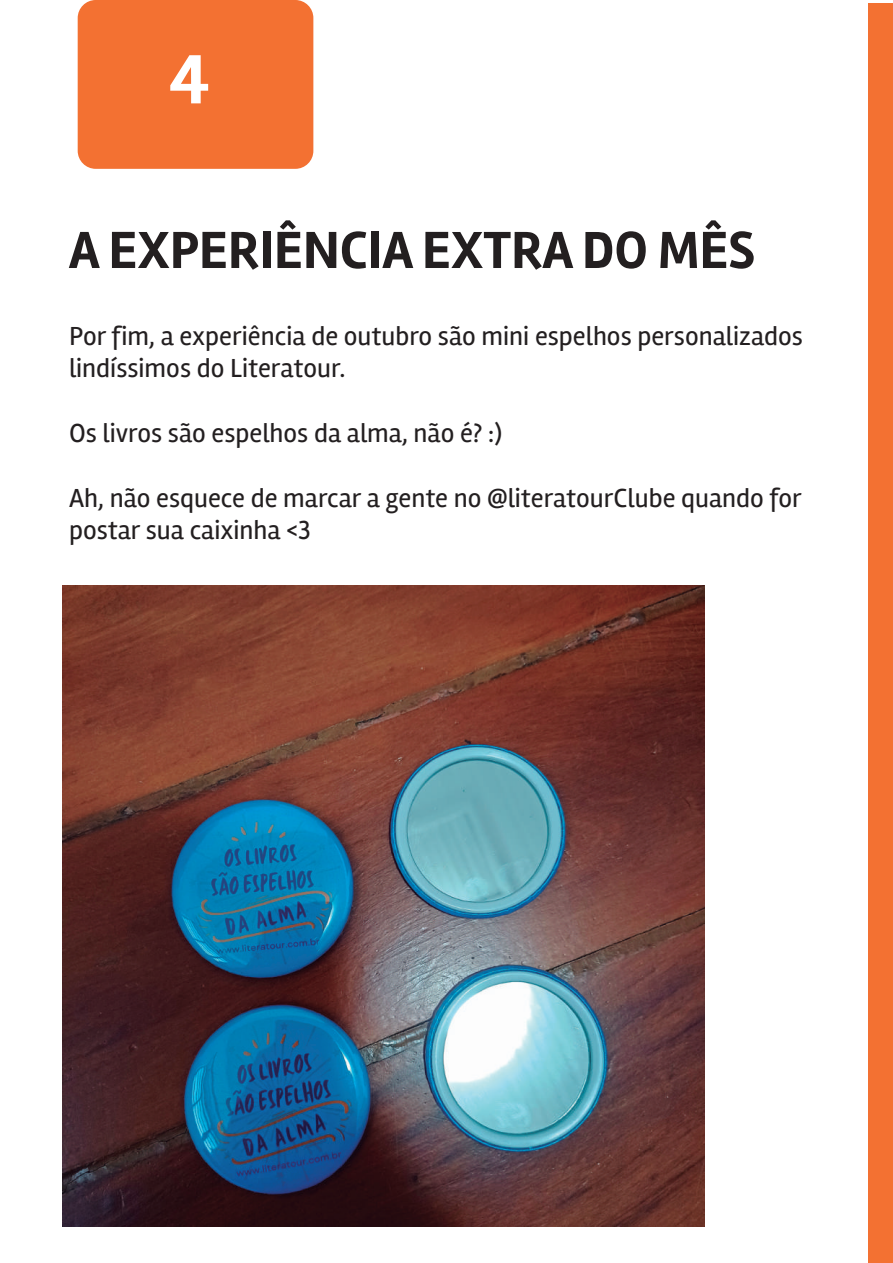
<style>
.page{position:relative;width:893px;height:1263px;background:#fff}
.page>*{position:absolute;margin:0;border:0;box-sizing:border-box;transform-origin:0 0}
.t1{font:700 72px "Rambla";color:#fff}
.t2{font:700 54px "Rambla";color:#231f20}
.t3{font:27px/32.4px "Rambla";color:#231f20}
</style>
<div class="page">
<div style="left:78px;top:0;width:235px;height:169px;background:#f37132;border-radius:18px"></div>
<div style="left:868px;top:3px;width:25px;height:1260px;background:#f37132"></div>
<img style="left:62px;top:585px;width:642px;height:642px">
<h1 class="t1" style="left:169px;top:37px;width:42px">4</h1>
<h2 class="t2" style="left:69px;top:218px;width:688px">A EXPERIÊNCIA EXTRA DO MÊS</h2>
<p class="t3" style="left:69px;top:320px;width:735px">Por fim, a experiência de outubro são mini espelhos personalizados lindíssimos do Literatour.</p>
<p class="t3" style="left:69px;top:417px;width:435px">Os livros são espelhos da alma, não é? :)</p>
<p class="t3" style="left:69px;top:482px;width:734px">Ah, não esquece de marcar a gente no @literatourClube quando for postar sua caixinha &lt;3</p>
</div>
